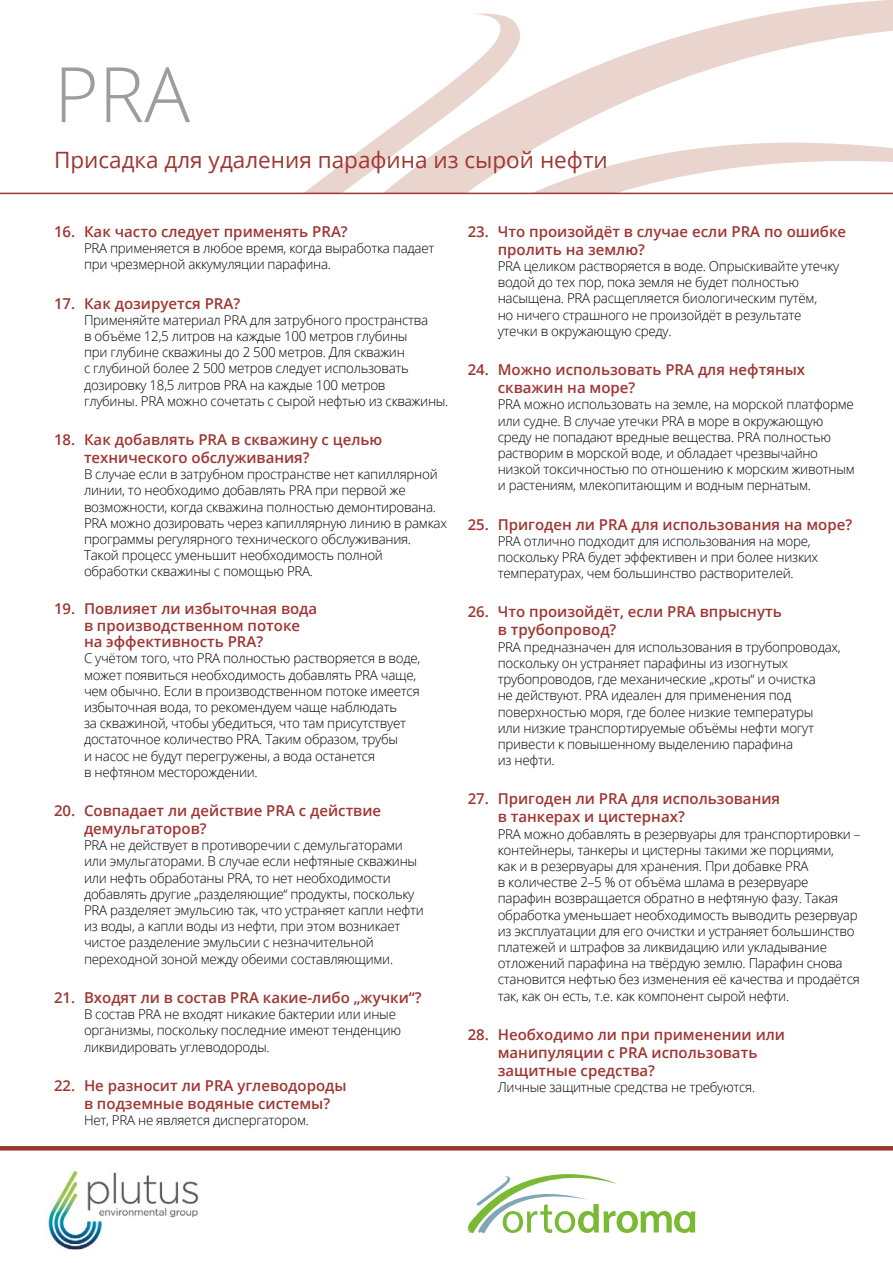
<style>
.page{position:relative;width:893px;height:1263px;background:#fff}
.page>*{position:absolute;margin:0;border:0;box-sizing:border-box;transform-origin:0 0}
.t1{font:300 76.5px "Open Sans";color:#9d9d9c}
.t2{font:22.5px "Open Sans";color:#9e3632}
.t3{font:600 15px/18px "Open Sans";color:#9e3632}
.t4{font:300 13.5px/16.2px "Open Sans";letter-spacing:-.02em;color:#000}
</style>
<div class="page">
<svg style="left:475px;top:0;width:418px;height:14px"></svg>
<svg style="left:302px;top:14px;width:591px;height:179px"></svg>
<hr style="left:0;top:193px;width:893px;height:1px;background:#9e3632">
<svg style="left:468px;top:1174px;width:227px;height:59px"></svg>
<img style="left:48px;top:1170px;width:151px;height:80px">
<hr style="left:0;top:1146px;width:893px;height:4px;background:#9e3632">
<h1 class="t1" style="left:54px;top:42px;width:138px">PRA</h1>
<h2 class="t2" style="left:54px;top:145px;width:555px">Присадка для удаления парафина из сырой нефти</h2>
<p class="t3" style="left:54px;top:222px;width:295px">16. Как часто следует применять PRA?</p>
<p class="t4" style="left:84px;top:240px;width:352px">PRA применяется в любое время, когда выработка падает при чрезмерной аккумуляции парафина.</p>
<p class="t3" style="left:54px;top:294px;width:188px">17. Как дозируется PRA?</p>
<p class="t4" style="left:84px;top:311px;width:366px">Применяйте материал PRA для затрубного пространства<br>в объёме 12,5 литров на каждые 100 метров глубины<br>при глубине скважины до 2 500 метров. Для скважин<br>с глубиной более 2 500 метров следует использовать дозировку 18,5 литров PRA на каждые 100 метров<br>глубины. PRA можно сочетать с сырой нефтью из скважины.</p>
<p class="t3" style="left:84px;top:430px;width:300px;text-indent:-30px">18. Как добавлять PRA в скважину с целью технического обслуживания?</p>
<p class="t4" style="left:84px;top:466px;width:365px">В случае если в затрубном пространстве нет капиллярной линии, то необходимо добавлять PRA при первой же возможности, когда скважина полностью демонтирована.<br>PRA можно дозировать через капиллярную линию в рамках программы регулярного технического обслуживания.<br>Такой процесс уменьшит необходимость полной обработки скважины с помощью PRA.</p>
<p class="t3" style="left:84px;top:600px;width:235px;line-height:16.5px;text-indent:-30px">19. Повлияет ли избыточная вода в производственном потоке на эффективность PRA?</p>
<p class="t4" style="left:84px;top:650px;width:338px">С учётом того, что PRA полностью растворяется в воде, может появиться необходимость добавлять PRA чаще, чем обычно. Если в производственном потоке имеется избыточная вода, то рекомендуем чаще наблюдать<br>за скважиной, чтобы убедиться, что там присутствует достаточное количество PRA. Таким образом, трубы<br>и насос не будут перегружены, а вода останется<br>в нефтяном месторождении.</p>
<p class="t3" style="left:84px;top:801px;width:299px;text-indent:-30px">20. Совпадает ли действие PRA с действие демульгаторов?</p>
<p class="t4" style="left:84px;top:837px;width:341px">PRA не действует в противоречии с демульгаторами или эмульгаторами. В случае если нефтяные скважины или нефть обработаны PRA, то нет необходимости добавлять другие „разделяющие“ продукты, поскольку PRA разделяет эмульсию так, что устраняет капли нефти из воды, а капли воды из нефти, при этом возникает чистое разделение эмульсии с незначительной переходной зоной между обеими составляющими.</p>
<p class="t3" style="left:54px;top:988px;width:369px">21. Входят ли в состав PRA какие-либо „жучки“?</p>
<p class="t4" style="left:84px;top:1006px;width:319px">В состав PRA не входят никакие бактерии или иные организмы, поскольку последние имеют тенденцию ликвидировать углеводороды.</p>
<p class="t3" style="left:84px;top:1076px;width:264px;text-indent:-30px">22. Не разносит ли PRA углеводороды в подземные водяные системы?</p>
<p class="t4" style="left:84px;top:1112px;width:227px">Нет, PRA не является диспергатором.</p>
<p class="t3" style="left:498px;top:222px;width:350px;text-indent:-30px">23. Что произойдёт в случае если PRA по ошибке пролить на землю?</p>
<p class="t4" style="left:498px;top:258px;width:343px">PRA целиком растворяется в воде. Опрыскивайте утечку водой до тех пор, пока земля не будет полностью насыщена. PRA расщепляется биологическим путём,<br>но ничего страшного не произойдёт в результате утечки в окружающую среду.</p>
<p class="t3" style="left:498px;top:360px;width:309px;text-indent:-30px">24. Можно использовать PRA для нефтяных скважин на море?</p>
<p class="t4" style="left:498px;top:396px;width:359px">PRA можно использовать на земле, на морской платформе или судне. В случае утечки PRA в море в окружающую среду не попадают вредные вещества. PRA полностью растворим в морской воде, и обладает чрезвычайно низкой токсичностью по отношению к морским животным и растениям, млекопитающим и водным пернатым.</p>
<p class="t3" style="left:468px;top:515px;width:386px">25. Пригоден ли PRA для использования на море?</p>
<p class="t4" style="left:498px;top:532px;width:322px">PRA отлично подходит для использования на море, поскольку PRA будет эффективен и при более низких температурах, чем большинство растворителей.</p>
<p class="t3" style="left:498px;top:603px;width:285px;text-indent:-30px">26. Что произойдёт, если PRA впрыснуть в трубопровод?</p>
<p class="t4" style="left:498px;top:638px;width:344px">PRA предназначен для использования в трубопроводах, поскольку он устраняет парафины из изогнутых трубопроводов, где механические „кроты“ и очистка<br>не действуют. PRA идеален для применения под поверхностью моря, где более низкие температуры<br>или низкие транспортируемые объёмы нефти могут привести к повышенному выделению парафина<br>из нефти.</p>
<p class="t3" style="left:498px;top:790px;width:284px;text-indent:-30px">27. Пригоден ли PRA для использования в танкерах и цистернах?</p>
<p class="t4" style="left:498px;top:825px;width:364px">PRA можно добавлять в резервуары для транспортировки – контейнеры, танкеры и цистерны такими же порциями,<br>как и в резервуары для хранения. При добавке PRA<br>в количестве 2–5 % от объёма шлама в резервуаре парафин возвращается обратно в нефтяную фазу. Такая обработка уменьшает необходимость выводить резервуар из эксплуатации для его очистки и устраняет большинство платежей и штрафов за ликвидацию или укладывание отложений парафина на твёрдую землю. Парафин снова становится нефтью без изменения её качества и продаётся так, как он есть, т.е. как компонент сырой нефти.</p>
<p class="t3" style="left:498px;top:1025px;width:289px;text-indent:-30px">28. Необходимо ли при применении или манипуляции с PRA использовать защитные средства?</p>
<p class="t4" style="left:498px;top:1079px;width:259px">Личные защитные средства не требуются.</p>
</div>
